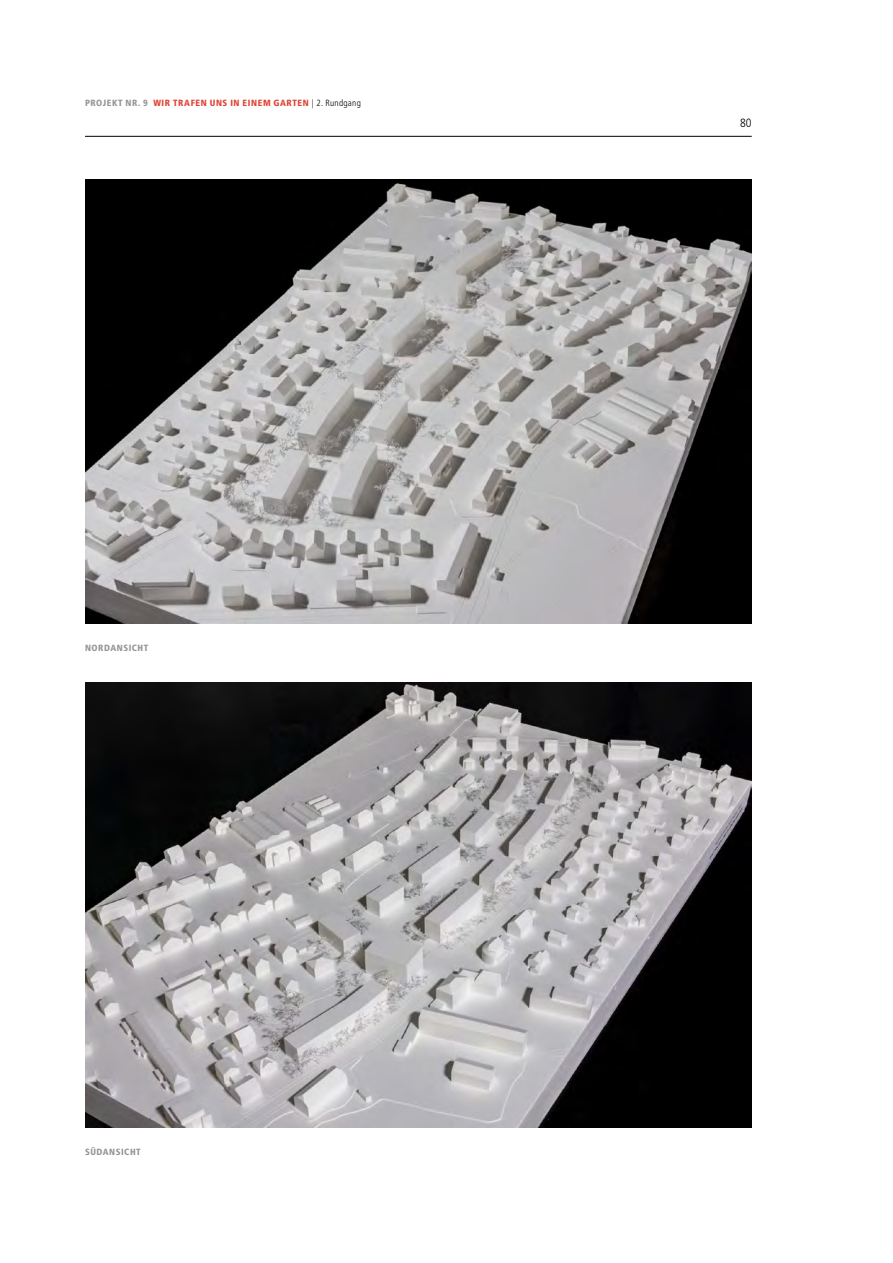
<style>
.page{position:relative;width:893px;height:1263px;background:#fff}
.page>*{position:absolute;margin:0;border:0;box-sizing:border-box;transform-origin:0 0}
.t1{font:300 condensed 12px "Frutiger LT";color:#000}
.t2{font:900 condensed 9px "Frutiger LT";letter-spacing:.065em;color:#df4132}
.t3{font:900 condensed 9px "Frutiger LT";letter-spacing:.055em;color:#939598}
.s1{color:#939598}
.s2{font-weight:300;color:#000}
</style>
<div class="page">
<hr style="left:85px;top:136px;width:667px;height:1px;background:#000">
<img style="left:85px;top:179px;width:667px;height:445px">
<img style="left:85px;top:683px;width:667px;height:444px">
<p class="t2" style="left:85px;top:97px;width:277px"><span class="s1">PROJEKT NR. 9</span> WIR TRAFEN UNS IN EINEM GARTEN <span class="s2">| 2. Rundgang</span></p>
<p class="t3" style="left:85px;top:643px;width:65px">NORDANSICHT</p>
<p class="t3" style="left:85px;top:1146px;width:57px">SÜDANSICHT</p>
<h1 class="t1" style="left:740px;top:116px;width:13px">80</h1>
</div>
